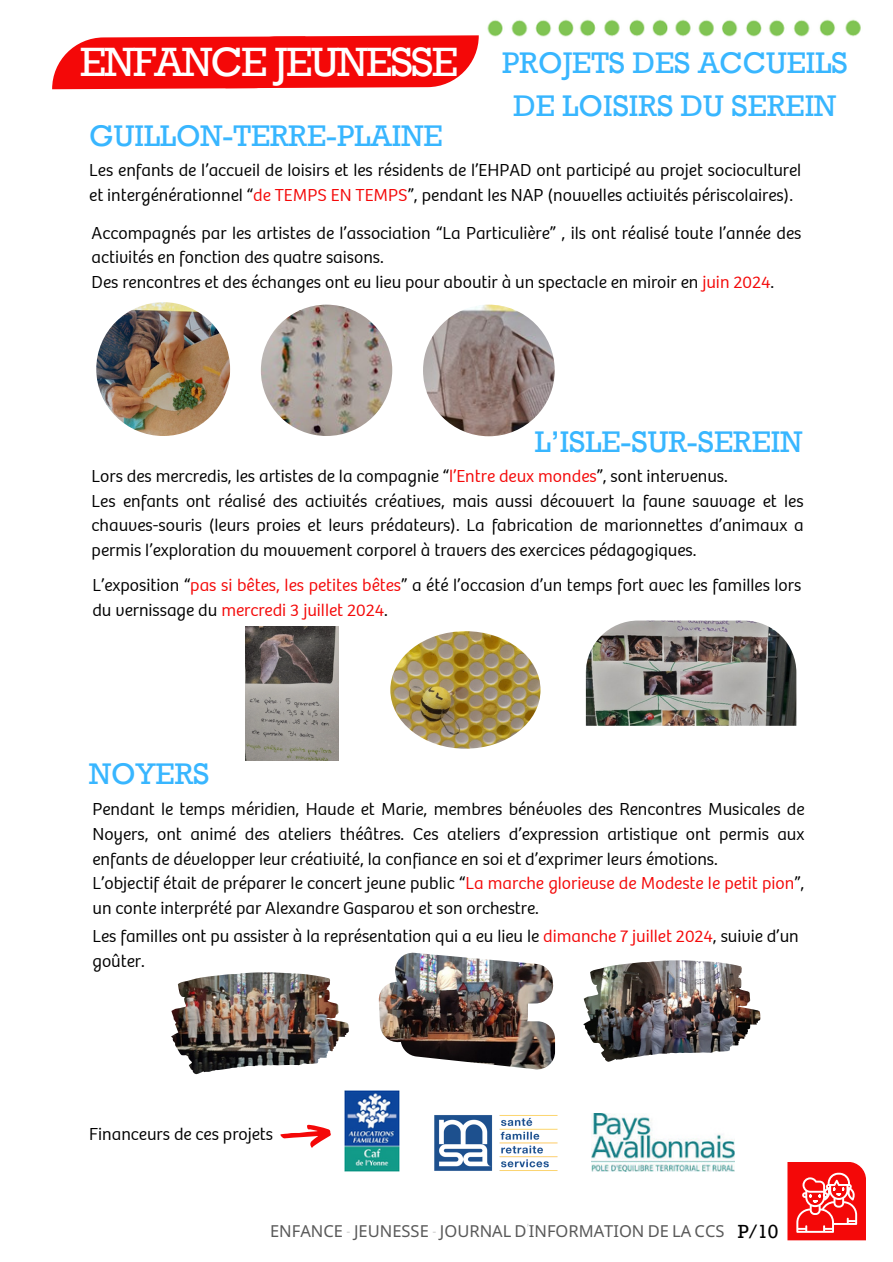
<style>
.page{position:relative;width:893px;height:1262px;background:#fff}
.page>*{position:absolute;margin:0;border:0;box-sizing:border-box;transform-origin:0 0}
.t1{font:42px "Rockwell";letter-spacing:-.04em;color:#fff}
.t2{font:30.6px/42.8px "Rockwell";color:#38b6ff;text-align:center}
.t3{font:19.5px "Rockwell";color:#000}
.t4{font:300 17.85px/24.8px "Bree";color:#000}
.t5{font:16.5px "Noto Sans";color:#595959}
.s1{color:#f40808}
.s2{font-family:"TS Bebas AR";font-weight:100}
</style>
<div class="page">
<img style="left:487px;top:19px;width:374px;height:18px">
<svg style="left:787px;top:1162px;width:78px;height:78px"></svg>
<svg style="left:52px;top:35px;width:426px;height:54px"></svg>
<img style="left:96px;top:302px;width:134px;height:134px;border-radius:50%">
<img style="left:423px;top:304px;width:131px;height:132px;border-radius:50%">
<img style="left:261px;top:304px;width:131px;height:132px;border-radius:50%">
<img style="left:390px;top:631px;width:150px;height:117px;border-radius:50%">
<img style="left:171px;top:972px;width:177px;height:101px">
<img style="left:583px;top:960px;width:176px;height:101px">
<img style="left:585px;top:620px;width:211px;height:105px">
<img style="left:246px;top:626px;width:92px;height:134px">
<img style="left:378px;top:952px;width:176px;height:117px">
<img style="left:344px;top:1090px;width:55px;height:81px">
<img style="left:434px;top:1115px;width:124px;height:56px">
<img style="left:591px;top:1113px;width:143px;height:58px">
<svg style="left:280px;top:1124px;width:50px;height:23px"></svg>
<p class="t1" style="left:80px;top:36px;width:379px">ENFANCE JEUNESSE</p>
<p class="t2" style="left:502px;top:41px;width:347px">PROJETS DES ACCUEILS<br>DE LOISIRS DU SEREIN</p>
<h4 class="t2" style="left:89px;top:114px;width:355px">GUILLON-TERRE-PLAINE</h4>
<h4 class="t4" style="left:89px;top:158px;width:713px">Les enfants de l’accueil de loisirs et les résidents de l’EHPAD ont participé au projet socioculturel et intergénérationnel “<span class="s1">de TEMPS EN TEMPS</span>”, pendant les NAP (nouvelles activités périscolaires).</h4>
<p class="t4" style="left:92px;top:220px;width:711px">Accompagnés par les artistes de l’association “La Particulière” , ils ont réalisé toute l’année des activités en fonction des quatre saisons.<br>Des rencontres et des échanges ont eu lieu pour aboutir à un spectacle en miroir en <span class="s1">juin 2024</span>.</p>
<p class="t2" style="left:534px;top:419px;width:269px">L’ISLE-SUR-SEREIN</p>
<p class="t4" style="left:92px;top:463px;width:713px">Lors des mercredis, les artistes de la compagnie “<span class="s1">l’Entre deux mondes</span>”, sont intervenus.<br>Les enfants ont réalisé des activités créatives, mais aussi découvert la faune sauvage et les chauves-souris (leurs proies et leurs prédateurs). La fabrication de marionnettes d’animaux a permis l’exploration du mouvement corporel à travers des exercices pédagogiques.</p>
<h4 class="t4" style="left:92px;top:572px;width:710px">L’exposition “<span class="s1">pas si bêtes, les petites bêtes</span>” a été l’occasion d’un temps fort avec les familles lors du vernissage du <span class="s1">mercredi 3 juillet 2024</span>.</h4>
<p class="t2" style="left:89px;top:751px;width:122px">NOYERS</p>
<p class="t4" style="left:92px;top:796px;width:713px">Pendant le temps méridien, Haude et Marie, membres bénévoles des Rencontres Musicales de Noyers, ont animé des ateliers théâtres. Ces ateliers d’expression artistique ont permis aux enfants de développer leur créativité, la confiance en soi et d’exprimer leurs émotions.<br>L’objectif était de préparer le concert jeune public “<span class="s1">La marche glorieuse de Modeste le petit pion</span>”, un conte interprété par Alexandre Gasparov et son orchestre.</p>
<h4 class="t4" style="left:92px;top:923px;width:707px">Les familles ont pu assister à la représentation qui a eu lieu le <span class="s1">dimanche 7 juillet 2024</span>, suivie d’un goûter.</h4>
<p class="t4" style="left:89px;top:1121px;width:185px">Financeurs de ces projets</p>
<h2 class="t5" style="left:270px;top:1218px;width:456px">ENFANCE <span class="s2">-</span> JEUNESSE <span class="s2">-</span> JOURNAL D<span class="s2">’</span>INFORMATION DE LA CCS</h2>
<p class="t3" style="left:737px;top:1218px;width:42px">P/10</p>
</div>
